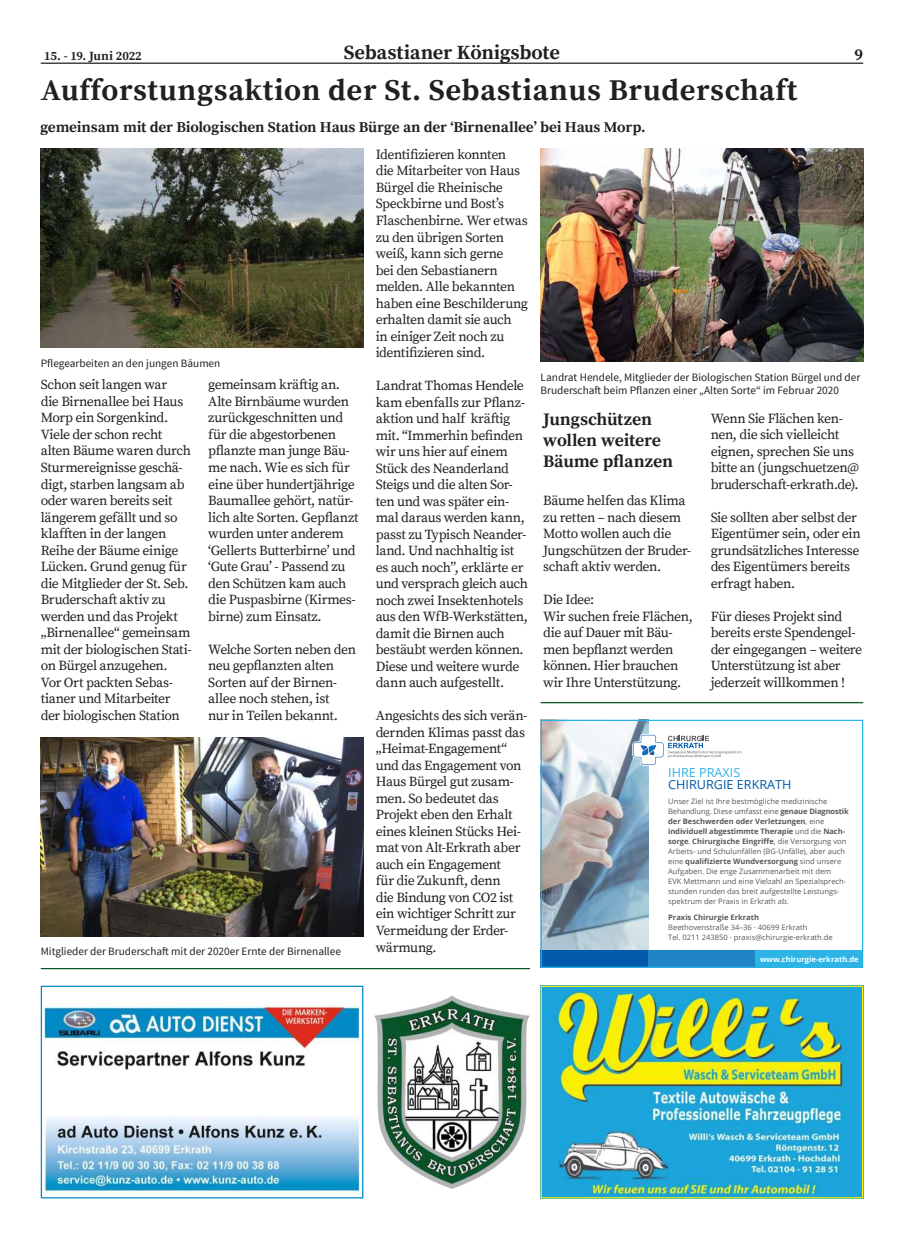
<style>
.page{position:relative;width:904px;height:1241px;background:#fff}
.page>*{position:absolute;margin:0;border:0;box-sizing:border-box;transform-origin:0 0}
.t1{font:700 30px "Source Serif Pro";letter-spacing:.02em;color:#231f20}
.t2{font:700 20px "Source Serif Pro";letter-spacing:-.01em;color:#231f20}
.t3{font:700 17.5px/21px "Source Serif Pro";letter-spacing:-.01em;color:#231f20}
.t4{font:700 16.25px "Source Serif Pro";color:#231f20}
.t5{font:700 15px "Source Serif Pro";letter-spacing:-.01em;color:#231f20}
.t6{font:13.75px/16.5px "Source Serif Pro";letter-spacing:-.03em;color:#231f20}
.t7{font:12.5px "Open Sans";color:#015aaa}
.t8{font:700 12.5px "Source Serif Pro";letter-spacing:-.01em;color:#231f20}
.t9{font:12.5px "Open Sans";color:#2db4e5}
.t10{font:11.25px/13.5px "Source Sans Pro";color:#231f20}
.t11{font:7.5px/10px "Open Sans";color:#57585a}
.t12{font:700 7.5px "Open Sans";color:#fff}
.t13{font:700 7.5px "Open Sans";color:#57585a}
.s1{font-weight:700}
</style>
<div class="page">
<hr style="left:41px;top:967px;width:489px;height:2px;background:#075428">
<img style="left:540px;top:149px;width:323px;height:212px">
<img style="left:41px;top:737px;width:322px;height:198px">
<hr style="left:540px;top:702px;width:323px;height:1px;background:#075428">
<img style="left:41px;top:149px;width:322px;height:198px">
<hr style="left:41px;top:63px;width:822px;height:1px;background:#231f20">
<img style="left:374px;top:995px;width:156px;height:193px">
<img style="left:43px;top:1005px;width:318px;height:191px">
<div style="left:41px;top:985px;width:322px;height:213px;border:1px solid #0189c3"></div>
<img style="left:542px;top:987px;width:319px;height:209px">
<div style="left:540px;top:985px;width:323px;height:213px;border:1px solid #fbf002"></div>
<img style="left:542px;top:721px;width:106px;height:229px">
<div style="left:540px;top:950px;width:108px;height:17px;background:#015aaa"></div>
<div style="left:648px;top:950px;width:107px;height:17px;background:#2084c6"></div>
<div style="left:755px;top:950px;width:108px;height:17px;background:#2db4e5"></div>
<svg style="left:632px;top:733px;width:109px;height:32px"></svg>
<div style="left:540px;top:719px;width:323px;height:248px;border:1px solid #2ab4e5"></div>
<p class="t8" style="left:44px;top:50px;width:99px">15. - 19. Juni 2022</p>
<h2 class="t2" style="left:344px;top:42px;width:218px">Sebastianer Königsbote</h2>
<p class="t4" style="left:854px;top:46px;width:10px">9</p>
<h1 class="t1" style="left:41px;top:74px;width:758px">Aufforstungsaktion der St. Sebastianus Bruderschaft</h1>
<p class="t5" style="left:40px;top:119px;width:607px">gemeinsam mit der Biologischen Station Haus Bürge an der ‘Birnenallee’ bei Haus Morp.</p>
<p class="t10" style="left:41px;top:356px;width:181px">P昀氀egearbeiten an den jungen Bäumen</p>
<p class="t6" style="left:41px;top:377px;width:152px">Schon seit langen war<br>die Birnenallee bei Haus<br>Morp ein Sorgenkind.<br>Viele der schon recht alten Bäume waren durch<br>Sturmereignisse geschä&shy;digt, starben langsam ab oder waren bereits seit längerem gefällt und so klaf昀琀en in der langen<br>Reihe der Bäume einige<br>Lücken. Grund genug für die Mitglieder der St. Seb.<br>Bruderscha昀琀 aktiv zu werden und das Projekt „Birnenallee“ gemeinsam mit der biologischen Stati&shy;on Bürgel anzugehen.<br>Vor Ort packten Sebas&shy;tianer und Mitarbeiter der biologischen Station</p>
<p class="t6" style="left:208px;top:377px;width:152px">gemeinsam krä昀琀ig an.<br>Alte Birnbäume wurden zurückgeschnitten und für die abgestorbenen<br>p昀氀anzte man junge Bäu&shy;me nach. Wie es sich für eine über hundertjährige<br>Baumallee gehört, natür&shy;lich alte Sorten. Gep昀氀anzt wurden unter anderem ‘Gellerts Butterbirne’ und ‘Gute Grau’ - Passend zu den Schützen kam auch die Puspasbirne (Kirmes&shy;birne) zum Einsatz.</p>
<p class="t6" style="left:208px;top:641px;width:149px">Welche Sorten neben den neu gep昀氀anzten alten<br>Sorten auf der Birnen&shy;allee noch stehen, ist<br>nur in Teilen bekannt.</p>
<p class="t10" style="left:41px;top:944px;width:302px">Mitglieder der Bruderscha昀琀 mit der 2020er Ernte der Birnenallee</p>
<p class="t6" style="left:376px;top:147px;width:154px">Identi昀椀zieren konnten<br>die Mitarbeiter von Haus<br>Bürgel die Rheinische<br>Speckbirne und Bost’s<br>Flaschenbirne. Wer etwas zu den übrigen Sorten weiß, kann sich gerne<br>bei den Sebastianern melden. Alle bekannten haben eine Beschilderung erhalten damit sie auch<br>in einiger Zeit noch zu identi昀椀zieren sind.</p>
<p class="t6" style="left:376px;top:377px;width:154px">Landrat Thomas Hendele kam ebenfalls zur P昀氀anz&shy;aktion und half krä昀琀ig mit. “Immerhin be昀椀nden wir uns hier auf einem<br>Stück des Neanderland<br>Steigs und die alten Sor&shy;ten und was später ein&shy;mal daraus werden kann, passt zu Typisch Neander&shy;land. Und nachhaltig ist es auch noch”, erklärte er und versprach gleich auch noch zwei Insektenhotels aus den WfB-Werkstätten, damit die Birnen auch bestäubt werden können.<br>Diese und weitere wurde dann auch aufgestellt.</p>
<p class="t6" style="left:376px;top:707px;width:153px">Angesichts des sich verän&shy;dernden Klimas passt das „Heimat-Engagement“ und das Engagement von<br>Haus Bürgel gut zusam&shy;men. So bedeutet das<br>Projekt eben den Erhalt eines kleinen Stücks Hei&shy;mat von Alt-Erkrath aber auch ein Engagement<br>für die Zukun昀琀, denn<br>die Bindung von CO2 ist ein wichtiger Schritt zur<br>Vermeidung der Erder&shy;wärmung.</p>
<p class="t10" style="left:540px;top:370px;width:321px">Landrat Hendele, Mitglieder der Biologischen Station Bürgel und der<br>Bruderscha昀琀 beim P昀氀anzen einer „Alten Sorte“ im Februar 2020</p>
<p class="t3" style="left:543px;top:409px;width:131px">Jungschützen wollen weitere<br>Bäume p昀氀anzen</p>
<p class="t6" style="left:543px;top:492px;width:149px">Bäume helfen das Klima zu retten – nach diesem<br>Motto wollen auch die<br>Jungschützen der Bruder&shy;scha昀琀 aktiv werden.</p>
<p class="t6" style="left:543px;top:591px;width:151px">Die Idee:<br>Wir suchen freie Flächen, die auf Dauer mit Bäu&shy;men bep昀氀anzt werden können. Hier brauchen wir Ihre Unterstützung.</p>
<p class="t6" style="left:710px;top:410px;width:150px">Wenn Sie Flächen ken&shy;nen, die sich vielleicht eignen, sprechen Sie uns bitte an (jungschuetzen@ bruderscha昀琀-erkrath.de).</p>
<p class="t6" style="left:710px;top:509px;width:152px">Sie sollten aber selbst der<br>Eigentümer sein, oder ein grundsätzliches Interesse des Eigentümers bereits erfragt haben.</p>
<p class="t6" style="left:710px;top:608px;width:153px">Für dieses Projekt sind bereits erste Spendengel&shy;der eingegangen – weitere<br>Unterstützung ist aber jederzeit willkommen !</p>
<p class="t9" style="left:668px;top:767px;width:74px">IHRE PRAXIS</p>
<p class="t7" style="left:668px;top:779px;width:125px">CHIRURGIE ERKRATH</p>
<p class="t11" style="left:668px;top:797px;width:182px">Unser Ziel ist Ihre bestmögliche medizinische Behandlung. Diese umfasst eine <span class="s1">genaue Diagnostik der Beschwerden oder Verletzungen</span>, eine <span class="s1">individuell abgestimmte Therapie</span> und die <span class="s1">Nach&shy;sorge</span>. <span class="s1">Chirurgische Eingri昀昀e</span>, die Versorgung von Arbeits- und Schulunfällen (BG-Unfälle), aber auch eine <span class="s1">quali昀椀zierte Wundversorgung</span> sind unsere Aufgaben. Die enge Zusammenarbeit mit dem<br>EVK Mettmann und eine Vielzahl an Spezialsprech&shy;stunden runden das breit aufgestellte Leistungs&shy;spektrum der Praxis in Erkrath ab.</p>
<p class="t13" style="left:668px;top:914px;width:92px">Praxis Chirurgie Erkrath</p>
<p class="t11" style="left:668px;top:923px;width:166px">Beethovenstraße 34–36 · 40699 Erkrath<br>Tel. 0211 243850 · praxis@chirurgie-erkrath.de</p>
<p class="t12" style="left:760px;top:956px;width:100px">www.chirurgie-erkrath.de</p>
</div>
